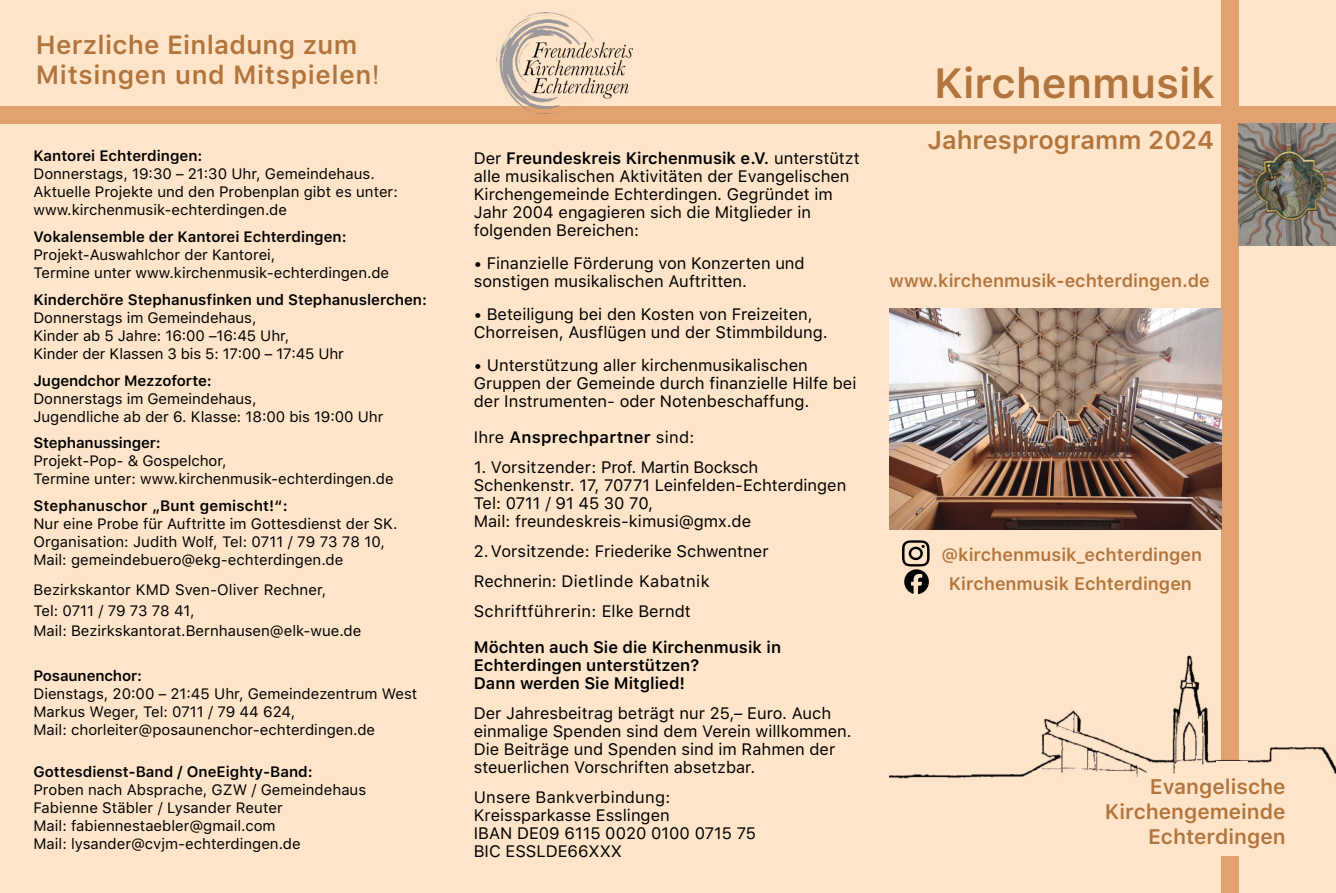
<style>
.page{position:relative;width:1336px;height:893px;background:#fff}
.page>*{position:absolute;margin:0;border:0;box-sizing:border-box;transform-origin:0 0}
.t1{font:600 42px "SF Thonburi";color:#b2753d}
.t2{font:600 26.1px/29.7px "SF Thonburi";letter-spacing:.02em;color:#b2753d}
.t3{font:600 25.5px "SF Thonburi";color:#b2753d}
.t4{font:600 21px/25.3px "SF Thonburi";color:#b2753d;text-align:right}
.t5{font:600 18px/29px "SF Thonburi";color:#b2753d;text-align:center}
.t6{font:16.5px/18px "SF Thonburi";color:#000}
.t7{font:600 16.5px/18px "SF Thonburi";color:#000}
.t8{font:15px/18px "SF Thonburi";color:#000}
.t9{font:600 15px "SF Thonburi";color:#000}
.s1{font-family:"Arial";font-weight:400}
.s2{font-weight:600}
.s3{font-weight:400}
</style>
<div class="page">
<div style="left:0;top:0;width:1335px;height:893px;background:#fee5ca"></div>
<div style="left:0;top:106px;width:1335px;height:17px;background:#e2a270"></div>
<div style="left:1220px;top:0;width:17px;height:893px;background:#e2a270"></div>
<img style="left:889px;top:308px;width:331px;height:221px">
<img style="left:1237px;top:123px;width:98px;height:122px">
<img style="left:889px;top:655px;width:446px;height:124px">
<div style="left:1216px;top:761px;width:31px;height:95px;background:#fee5ca"></div>
<img style="left:496px;top:13px;width:136px;height:100px">
<svg style="left:902px;top:540px;width:27px;height:54px"></svg>
<h2 class="t2" style="left:36px;top:30px;width:345px">Herzliche Einladung zum<br>Mitsingen und Mitspielen<span class="s1">!</span></h2>
<p class="t9" style="left:33px;top:146px;width:170px">Kantorei Echterdingen:</p>
<p class="t8" style="left:33px;top:164px;width:366px">Donnerstags, 19:30 – 21:30 Uhr, Gemeindehaus.<br>Aktuelle Projekte und den Probenplan gibt es unter: www.kirchenmusik-echterdingen.de</p>
<p class="t9" style="left:33px;top:227px;width:315px">Vokalensemble der Kantorei Echterdingen:</p>
<p class="t8" style="left:33px;top:245px;width:357px">Projekt-Auswahlchor der Kantorei,<br>Termine unter www.kirchenmusik-echterdingen.de</p>
<p class="t9" style="left:33px;top:290px;width:395px">Kinderchöre Stephanusfinken und Stephanuslerchen:</p>
<p class="t8" style="left:33px;top:308px;width:312px">Donnerstags im Gemeindehaus,<br>Kinder ab 5 Jahre: 16:00 –16:45 Uhr,<br>Kinder der Klassen 3 bis 5: 17:00 – 17:45 Uhr</p>
<p class="t9" style="left:33px;top:371px;width:180px">Jugendchor Mezzoforte:</p>
<p class="t8" style="left:33px;top:389px;width:351px">Donnerstags im Gemeindehaus,<br>Jugendliche ab der 6. Klasse: 18:00 bis 19:00 Uhr</p>
<p class="t9" style="left:33px;top:434px;width:129px">Stephanussinger:</p>
<p class="t8" style="left:33px;top:452px;width:361px">Projekt-Pop- &amp; Gospelchor,<br>Termine unter: www.kirchenmusik-echterdingen.de</p>
<p class="t9" style="left:33px;top:497px;width:256px">Stephanuschor „Bunt gemischt!“:</p>
<p class="t8" style="left:33px;top:515px;width:365px">Nur eine Probe für Auftritte im Gottesdienst der SK.<br>Organisation: Judith Wolf, Tel: 0711 / 79 73 78 10,<br>Mail: gemeindebuero@ekg-echterdingen.de</p>
<p class="t8" style="left:33px;top:579px;width:294px;line-height:21px">Bezirkskantor KMD Sven-Oliver Rechner,<br>Tel: 0711 / 79 73 78 41,</p>
<p class="t8" style="left:33px;top:621px;width:329px">Mail: Bezirkskantorat.Bernhausen@elk-wue.de</p>
<p class="t9" style="left:33px;top:667px;width:110px">Posaunenchor:</p>
<p class="t8" style="left:33px;top:685px;width:385px">Dienstags, 20:00 – 21:45 Uhr, Gemeindezentrum West<br>Markus Weger, Tel: 0711 / 79 44 624,<br>Mail: chorleiter@posaunenchor-echterdingen.de</p>
<p class="t9" style="left:33px;top:763px;width:281px">Gottesdienst-Band / OneEighty-Band:</p>
<p class="t8" style="left:33px;top:781px;width:334px">Proben nach Absprache, GZW / Gemeindehaus Fabienne Stäbler / Lysander Reuter<br>Mail: fabiennestaebler@gmail.com<br>Mail: lysander@cvjm-echterdingen.de</p>
<p class="t6" style="left:473px;top:149px;width:387px">Der <span class="s2">Freundeskreis Kirchenmusik e.V.</span> unterstützt alle musikalischen Aktivitäten der Evangelischen Kirchengemeinde Echterdingen. Gegründet im Jahr 2004 engagieren sich die Mitglieder in folgenden Bereichen:</p>
<p class="t6" style="left:473px;top:254px;width:332px">• Finanzielle Förderung von Konzerten und sonstigen musikalischen Auftritten.</p>
<p class="t6" style="left:473px;top:305px;width:355px">• Beteiligung bei den Kosten von Freizeiten,<br>Chorreisen, Ausflügen und der Stimmbildung.</p>
<p class="t6" style="left:473px;top:356px;width:384px">• Unterstützung aller kirchenmusikalischen<br>Gruppen der Gemeinde durch finanzielle Hilfe bei der Instrumenten- oder Notenbeschaffung.</p>
<p class="t7" style="left:473px;top:428px;width:222px"><span class="s3">Ihre</span> Ansprechpartner <span class="s3">sind:</span></p>
<p class="t6" style="left:473px;top:458px;width:374px">1. Vorsitzender: Prof. Martin Bocksch Schenkenstr. 17, 70771 Leinfelden-Echterdingen Tel: 0711 / 91 45 30 70,<br>Mail: freundeskreis-kimusi@gmx.de</p>
<p class="t6" style="left:473px;top:536px;width:296px;line-height:30px">2. Vorsitzende: Friederike Schwentner<br>Rechnerin: Dietlinde Kabatnik<br>Schriftführerin: Elke Berndt</p>
<p class="t7" style="left:473px;top:638px;width:309px">Möchten auch Sie die Kirchenmusik in<br>Echterdingen unterstützen?<br>Dann werden Sie Mitglied!</p>
<p class="t6" style="left:473px;top:704px;width:379px">Der Jahresbeitrag beträgt nur 25,– Euro. Auch einmalige Spenden sind dem Verein willkommen.<br>Die Beiträge und Spenden sind im Rahmen der steuerlichen Vorschriften absetzbar.</p>
<p class="t6" style="left:473px;top:788px;width:284px">Unsere Bankverbindung:<br>Kreissparkasse Esslingen<br>IBAN DE09 6115 0020 0100 0715 75<br>BIC ESSLDE66XXX</p>
<h1 class="t1" style="left:933px;top:58px;width:282px">Kirchenmusik</h1>
<h3 class="t3" style="left:927px;top:124px;width:288px">Jahresprogramm 2024</h3>
<p class="t5" style="left:889px;top:266px;width:322px">www.kirchenmusik-echterdingen.de</p>
<p class="t5" style="left:941px;top:540px;width:262px">@kirchenmusik_echterdingen<br>Kirchenmusik Echterdingen</p>
<p class="t4" style="left:1104px;top:774px;width:182px">Evangelische<br>Kirchengemeinde<br>Echterdingen</p>
</div>
